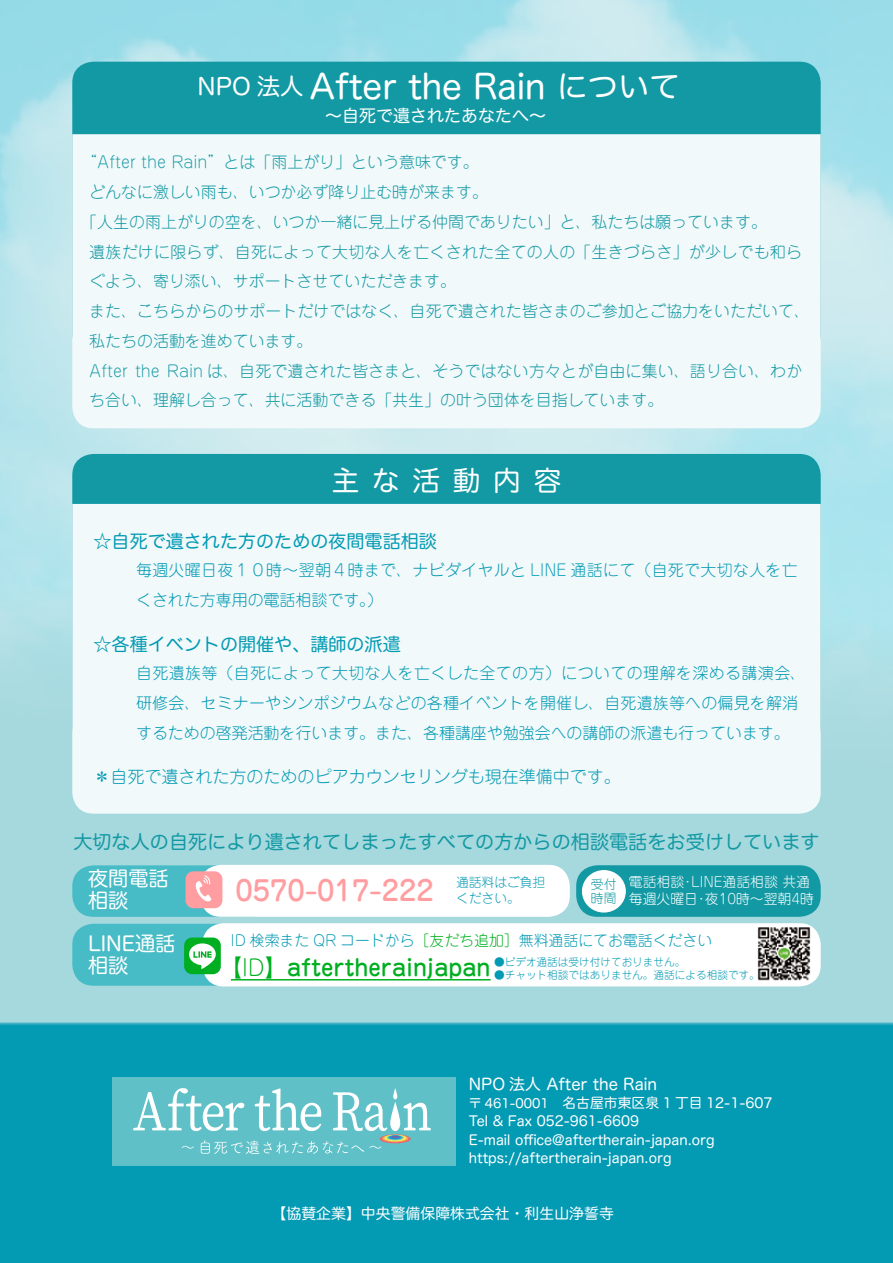
<style>
.page{position:relative;width:893px;height:1263px;background:#fff}
.page>*{position:absolute;margin:0;border:0;box-sizing:border-box;transform-origin:0 0}
.t1{font:34.05px "Hira Maru Pro W4";color:#fff}
.t2{font:500 27.6px "Jun 34 Pro";color:#ff9da0}
.t3{font:27.6px "Hira Maru Pro W4";letter-spacing:.46em;color:#fff}
.t4{font:500 22.35px "Jun 34 Pro";color:#00af21}
.t5{font:20.25px/22.4px "Hira Maru Pro W4";color:#fff}
.t6{font:19.2px "Hira Maru Pro W4";color:#1399a4}
.t7{font:18px "Hira Maru Pro W4";color:#039ab4}
.t8{font:300 16.95px "Jun 101 Pro";color:#039ab4}
.t9{font:16.95px "Hira Maru Pro W4";color:#fff}
.t10{font:300 15.9px "Jun 101 Pro";color:#1399a4}
.t11{font:300 15.9px/29.7px "Jun 101 Pro";letter-spacing:.015em;color:#039ab4}
.t12{font:15.9px "Hira Maru Pro W4";color:#fff}
.t13{font:300 14.85px "Jun 101 Pro";color:#039ab4}
.t14{font:14.85px "Hira Maru Pro W4";color:#fff}
.t15{font:13.8px/18.1px "Hira Maru Pro W4";color:#fff}
.t16{font:300 13.8px/17px "Jun 101 Pro";color:#fff}
.t17{font:300 12.75px/15.9px "Jun 101 Pro";color:#039ab4}
.t18{font:300 12.75px/13.8px "Jun 101 Pro";color:#1399a4}
.t19{font:300 10.65px "Jun 101 Pro";color:#039ab4}
.s1{font-size:23.4px}
.s2{font-size:30.9px}
.s3{color:#00af21}
.s4{font-family:"Jun 101 Pro";font-weight:300}
.s5{font-size:12.75px}
</style>
<div class="page">
<div style="left:0;top:0;width:893px;height:1063px;background:#a6d9de"></div>
<img style="left:0;top:0;width:893px;height:680px">
<div style="left:0;top:1023px;width:893px;height:240px;background:#039ab4"></div>
<div style="left:72px;top:62px;width:749px;height:294px;background:#1399a4;border-radius:21px"></div>
<div style="left:72px;top:454px;width:749px;height:294px;background:#1399a4;border-radius:21px"></div>
<div style="left:72px;top:134px;width:749px;height:294px;background:#f2f9fa"></div>
<div style="left:72px;top:504px;width:749px;height:310px;background:#f2f9fa"></div>
<div style="left:200px;top:865px;width:370px;height:52px;background:#fff;border-radius:21px"></div>
<div style="left:202px;top:923px;width:619px;height:63px;background:#fff;border-radius:21px"></div>
<hr style="left:231px;top:979px;width:260px;height:1px;background:#00af21">
<div style="left:112px;top:1077px;width:343px;height:88px;background:#5fc1c7"></div>
<svg style="left:133px;top:1088px;width:298px;height:66px"></svg>
<svg style="left:72px;top:865px;width:184px;height:52px"></svg>
<svg style="left:72px;top:924px;width:184px;height:62px"></svg>
<div style="left:576px;top:865px;width:245px;height:52px;background:#1399a4;border-radius:21px"></div>
<img style="left:757px;top:927px;width:53px;height:53px">
<div style="left:582px;top:870px;width:44px;height:42px;background:#fff;border-radius:50%"></div>
<h1 class="t1" style="left:197px;top:57px;width:484px"><span class="s1">NPO 法人</span> After the Rain <span class="s2">について</span></h1>
<p class="t9" style="left:325px;top:101px;width:240px">～自死で遺されたあなたへ～　</p>
<p class="t10" style="left:81px;top:150px;width:399px">“After the Rain”とは「雨上がり」という意味です。</p>
<p class="t10" style="left:89px;top:179px;width:400px">どんなに激しい雨も、いつか必ず降り止む時が来ます。</p>
<p class="t10" style="left:81px;top:209px;width:687px">「人生の雨上がりの空を、いつか一緒に見上げる仲間でありたい」と、私たちは願っています。</p>
<p class="t10" style="left:89px;top:239px;width:714px">遺族だけに限らず、自死によって大切な人を亡くされた全ての人の「生きづらさ」が少しでも和ら</p>
<p class="t10" style="left:89px;top:269px;width:368px">ぐよう、寄り添い、サポートさせていただきます。</p>
<p class="t10" style="left:89px;top:298px;width:722px">また、こちらからのサポートだけではなく、自死で遺された皆さまのご参加とご協力をいただいて、</p>
<p class="t10" style="left:89px;top:328px;width:225px">私たちの活動を進めています。</p>
<p class="t10" style="left:89px;top:358px;width:715px">After the Rain は、自死で遺された皆さまと、そうではない方々とが自由に集い、語り合い、わか</p>
<p class="t10" style="left:89px;top:388px;width:576px">ち合い、理解し合って、共に活動できる「共生」の叶う団体を目指しています。</p>
<h2 class="t3" style="left:332px;top:457px;width:231px">主な活動内容</h2>
<p class="t7" style="left:94px;top:526px;width:345px">☆自死で遺された方のための夜間電話相談</p>
<p class="t11" style="left:136px;top:553px;width:663px">毎週火曜日夜１０時～翌朝４時まで、ナビダイヤルと LINE 通話にて（自死で大切な人を亡くされた方専用の電話相談です。）</p>
<p class="t7" style="left:94px;top:629px;width:309px">☆各種イベントの開催や、講師の派遣</p>
<p class="t11" style="left:136px;top:656px;width:672px">自死遺族等（自死によって大切な人を亡くした全ての方）についての理解を深める講演会、研修会、セミナーやシンポジウムなどの各種イベントを開催し、自死遺族等への偏見を解消するための啓発活動を行います。また、各種講座や勉強会への講師の派遣も行っています。</p>
<p class="t8" style="left:94px;top:763px;width:529px">＊自死で遺された方のためのピアカウンセリングも現在準備中です。</p>
<p class="t6" style="left:73px;top:825px;width:748px">大切な人の自死により遺されてしまったすべての方からの相談電話をお受けしています</p>
<p class="t17" style="left:456px;top:872px;width:91px">通話料はご負担ください。</p>
<p class="t5" style="left:88px;top:866px;width:82px">夜間電話相談</p>
<p class="t5" style="left:88px;top:930px;width:89px">LINE通話相談</p>
<p class="t16" style="left:629px;top:872px;width:187px">電話相談・LINE通話相談 共通毎週火曜日・夜10時～翌朝4時</p>
<p class="t18" style="left:591px;top:876px;width:27px">受付時間</p>
<h2 class="t2" style="left:235px;top:869px;width:200px">0570-017-222</h2>
<p class="t13" style="left:231px;top:928px;width:483px">ID 検索また QR コードから<span class="s3">［友だち追加］</span>無料通話にてお電話ください</p>
<h3 class="t4" style="left:220px;top:949px;width:272px">【<span class="s4">ID</span>】aftertherainjapan</h3>
<p class="t19" style="left:494px;top:954px;width:193px">●ビデオ通話は受け付けておりません。</p>
<p class="t19" style="left:494px;top:966px;width:267px">●チャット相談ではありません。通話による相談です。</p>
<p class="t12" style="left:469px;top:1070px;width:190px">NPO 法人 After the Rain</p>
<p class="t15" style="left:469px;top:1093px;width:305px"><span class="s5">〒 461-0001</span>　名古屋市東区泉 1 丁目 12-1-607<br>Tel &amp; Fax 052-961-6609<br>E-mail office@aftertherain-japan.org https://aftertherain-japan.org</p>
<p class="t14" style="left:272px;top:1200px;width:344px">【協賛企業】中央警備保障株式会社・利生山浄誓寺</p>
</div>
